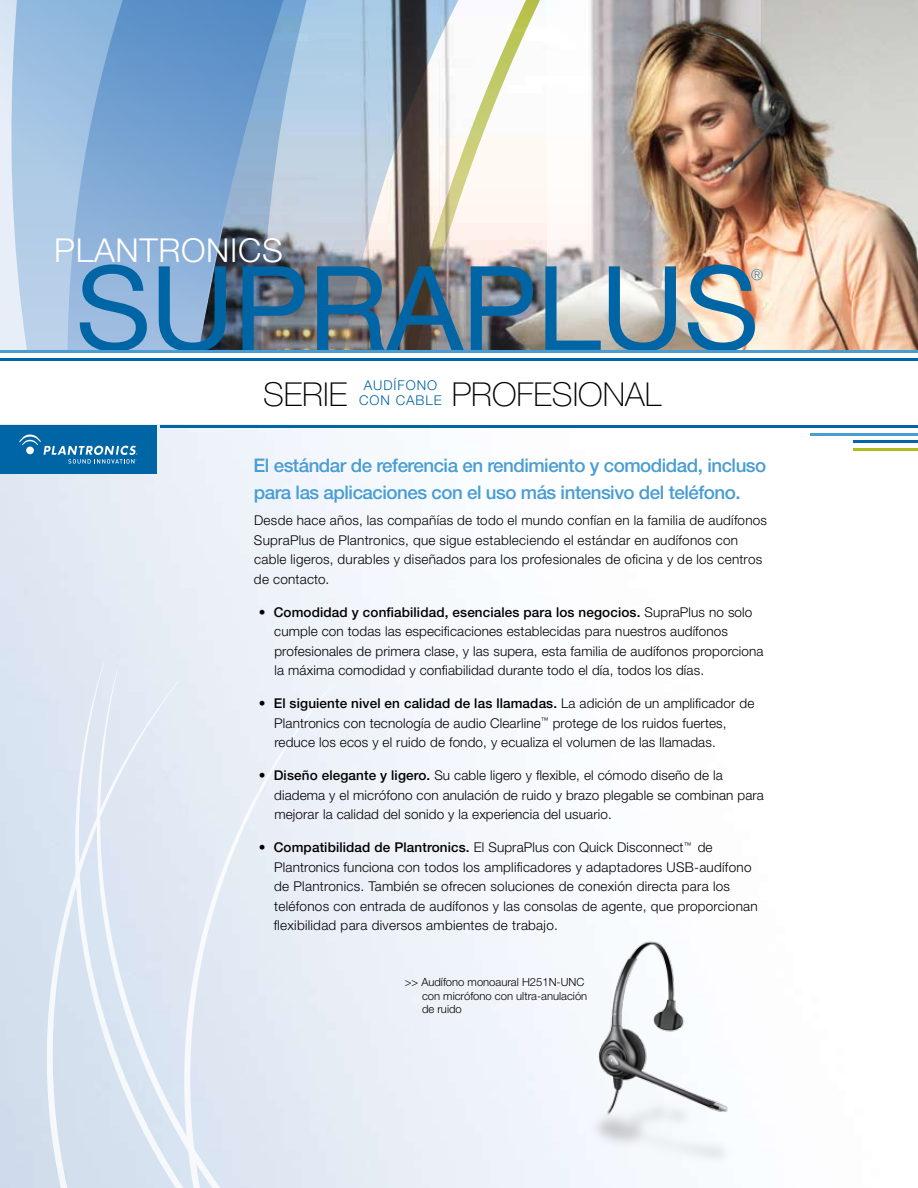
<style>
.page{position:relative;width:918px;height:1188px;background:#fff}
.page>*{position:absolute;margin:0;border:0;box-sizing:border-box;transform-origin:0 0}
.t1{font:117px "Helvetica Neue";letter-spacing:-.01em;color:#0065a4}
.t2{font:100 33px "Helvetica Neue";color:#000}
.t3{font:300 33px "Helvetica Neue";letter-spacing:.02em;color:#fff}
.t4{font:500 18.75px/27px "Helvetica Neue";letter-spacing:-.025em;color:#489dd3}
.t5{font:100 14.85px "Helvetica Neue";color:#0065a4}
.t6{font:300 13.5px/19.5px "Helvetica Neue";letter-spacing:.01em;color:#000}
.t7{font:300 13.5px/15px "Helvetica Neue";letter-spacing:.07em;color:#0065a4;text-align:center}
.t8{font:300 11.25px/13.5px "Helvetica Neue";color:#000}
.s1{font-weight:500}
</style>
<div class="page">
<img style="left:546px;top:0;width:372px;height:350px">
<img style="left:0;top:425px;width:918px;height:763px">
<svg style="left:465px;top:0;width:81px;height:350px"></svg>
<img style="left:310px;top:0;width:155px;height:350px">
<svg style="left:288px;top:0;width:22px;height:350px;background:#9eafc0"></svg>
<svg style="left:0;top:0;width:288px;height:350px;background:#89abce"></svg>
<svg style="left:72px;top:670px;width:216px;height:16px;background:#e6ecf5"></svg>
<svg style="left:21px;top:681px;width:158px;height:507px;background:#dbe5f1"></svg>
<svg style="left:161px;top:686px;width:171px;height:502px;background:#e4ebf4"></svg>
<hr style="left:161px;top:425px;width:757px;height:2px;background:#0065a4">
<hr style="left:0;top:358px;width:918px;height:3px;background:#0065a4">
<hr style="left:0;top:350px;width:918px;height:3px;background:#489dd3">
<hr style="left:853px;top:441px;width:65px;height:2px;background:#0065a4">
<hr style="left:853px;top:449px;width:65px;height:2px;background:#afbd22">
<hr style="left:811px;top:433px;width:107px;height:2px;background:#489dd3">
<div style="left:0;top:425px;width:157px;height:48px;background:#0065a4"></div>
<svg style="left:19px;top:435px;width:118px;height:29px"></svg>
<img style="left:559px;top:938px;width:201px;height:229px">
<h2 class="t3" style="left:54px;top:230px;width:42px">Plan</h2>
<h2 class="t3" style="left:139px;top:230px;width:145px">tron ics</h2>
<h1 class="t1" style="left:75px;top:239px;width:685px">SUPRAPLUS</h1>
<p class="t5" style="left:751px;top:266px;width:13px">®</p>
<p class="t7" style="left:359px;top:378px;width:84px">AUDÍFONO<br>CON CABLE</p>
<h2 class="t2" style="left:263px;top:375px;width:86px">SERIE</h2>
<h2 class="t2" style="left:452px;top:375px;width:211px">PROFESIONAL</h2>
<h3 class="t4" style="left:254px;top:452px;width:514px">El estándar de referencia en rendimiento y comodidad, incluso para las aplicaciones con el uso más intensivo del teléfono.</h3>
<p class="t6" style="left:254px;top:511px;width:515px">Desde hace años, las compañías de todo el mundo confían en la familia de audífonos SupraPlus de Plantronics, que sigue estableciendo el estándar en audífonos con cable ligeros, durables y diseñados para los profesionales de oficina y de los centros de contacto.</p>
<p class="t6" style="left:274px;top:602px;width:491px;text-indent:-15px"><span class="s1">• Comodidad y confiabilidad, esenciales para los negocios.</span> SupraPlus no solo cumple con todas las especificaciones establecidas para nuestros audífonos profesionales de primera clase, y las supera, esta familia de audífonos proporciona la máxima comodidad y confiabilidad durante todo el día, todos los días.</p>
<p class="t6" style="left:274px;top:693px;width:482px;text-indent:-15px"><span class="s1">• El siguiente nivel en calidad de las llamadas.</span> La adición de un amplificador de<br>Plantronics con tecnología de audio Clearline<sup>™</sup> protege de los ruidos fuertes, reduce los ecos y el ruido de fondo, y ecualiza el volumen de las llamadas.</p>
<p class="t6" style="left:274px;top:766px;width:491px;text-indent:-15px"><span class="s1">• Diseño elegante y ligero.</span> Su cable ligero y flexible, el cómodo diseño de la diadema y el micrófono con anulación de ruido y brazo plegable se combinan para mejorar la calidad del sonido y la experiencia del usuario.</p>
<p class="t6" style="left:274px;top:837px;width:485px;text-indent:-15px"><span class="s1">• Compatibilidad de Plantronics.</span> El SupraPlus con Quick Disconnect<sup>™</sup> de Plantronics funciona con todos los amplificadores y adaptadores USB-audífono de Plantronics. También se ofrecen soluciones de conexión directa para los teléfonos con entrada de audífonos y las consolas de agente, que proporcionan flexibilidad para diversos ambientes de trabajo.</p>
<p class="t8" style="left:422px;top:975px;width:167px;text-indent:-17px">&gt;&gt; Audífono monoaural H251N-UNC con micrófono con ultra-anulación de ruido</p>
</div>
